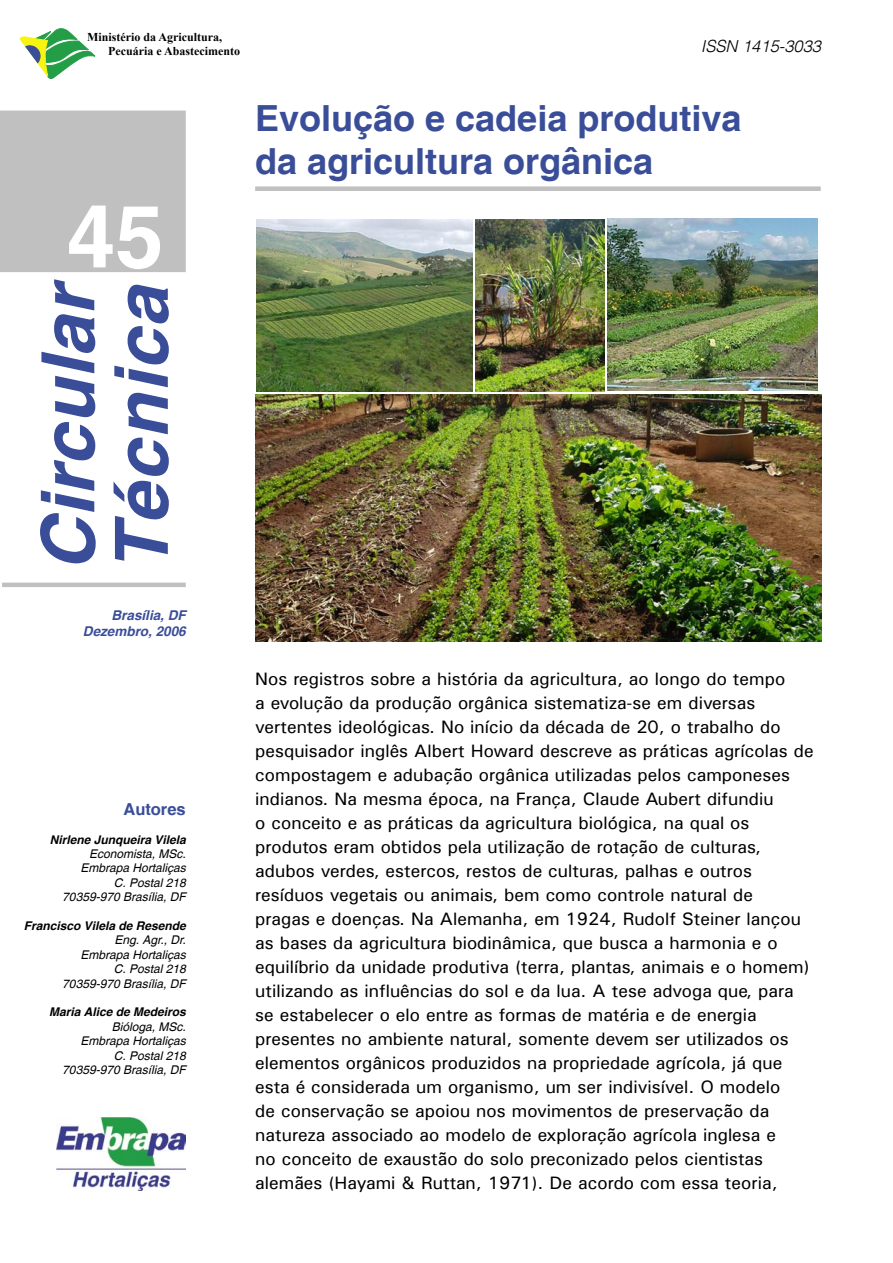
<style>
.page{position:relative;width:893px;height:1263px;background:#fff}
.page>*{position:absolute;margin:0;border:0;box-sizing:border-box;transform-origin:0 0}
.t1{font:700 87px "Switzerland";color:#fff}
.t2{font:italic 700 73.5px "Switzerland";color:#3a4d98}
._03-titulo{font:700 36px/43.2px "Helvetica";color:#3a4d98}
._01-texto{font:18px/24px "Univers";color:#000}
.t3{font:italic 300 16.5px "Switzerland";color:#000}
.t4{font:700 16.5px "Switzerland";color:#3a4d98}
.t5{font:italic 700 13.5px "Switzerland";color:#3a4d98}
._04-autor{font:italic 12px "Switzerland";color:#000}
._04-autor-2{font:italic 700 12px "Switzerland";color:#000}
.t6{font:700 12px "Times New Roman";color:#000}
</style>
<div class="page">
<img style="left:255px;top:395px;width:566px;height:246px">
<div style="left:255px;top:186px;width:566px;height:5px;background:#c0c0c0"></div>
<hr style="left:2px;top:583px;width:184px;height:4px;background:#c0c0c0">
<div style="left:1px;top:111px;width:184px;height:160px;background:#c0c0c0"></div>
<div style="left:0;top:111px;width:186px;height:161px;border:2px solid #c0c0c0"></div>
<svg style="left:20px;top:28px;width:75px;height:51px"></svg>
<img style="left:56px;top:1118px;width:130px;height:73px">
<img style="left:256px;top:219px;width:216px;height:172px">
<img style="left:608px;top:218px;width:209px;height:173px">
<img style="left:476px;top:219px;width:128px;height:172px">
<p class="t6" style="left:87px;top:29px;width:136px">Ministério da Agricultura,</p>
<p class="t6" style="left:108px;top:43px;width:133px">Pecuária e Abastecimento</p>
<p class="t3" style="left:701px;top:36px;width:122px">ISSN 1415-3033</p>
<p class="t1" style="left:67px;top:184px;width:98px">45</p>
<p class="t2" style="left:25px;top:571px;width:293px;rotate:-90deg">Circular</p>
<p class="t2" style="left:99px;top:571px;width:288px;rotate:-90deg">Técnica</p>
<p class="t5" style="left:111px;top:607px;width:76px">Brasília, DF</p>
<p class="t5" style="left:83px;top:624px;width:104px">Dezembro, 2006</p>
<p class="t4" style="left:123px;top:799px;width:64px">Autores</p>
<p class="_04-autor-2" style="left:50px;top:832px;width:137px">Nirlene Junqueira Vilela</p>
<p class="_04-autor" style="left:89px;top:846px;width:98px">Economista, MSc.</p>
<p class="_04-autor" style="left:80px;top:861px;width:107px">Embrapa Hortaliças</p>
<p class="_04-autor" style="left:114px;top:875px;width:74px">C. Postal 218</p>
<p class="_04-autor" style="left:62px;top:890px;width:125px">70359-970 Brasília, DF</p>
<p class="_04-autor-2" style="left:24px;top:919px;width:163px">Francisco Vilela de Resende</p>
<p class="_04-autor" style="left:114px;top:933px;width:73px">Eng. Agr., Dr.</p>
<p class="_04-autor" style="left:80px;top:947px;width:107px">Embrapa Hortaliças</p>
<p class="_04-autor" style="left:114px;top:962px;width:74px">C. Postal 218</p>
<p class="_04-autor" style="left:62px;top:976px;width:125px">70359-970 Brasília, DF</p>
<p class="_04-autor-2" style="left:49px;top:1005px;width:138px">Maria Alice de Medeiros</p>
<p class="_04-autor" style="left:112px;top:1019px;width:76px">Bióloga, MSc.</p>
<p class="_04-autor" style="left:80px;top:1034px;width:107px">Embrapa Hortaliças</p>
<p class="_04-autor" style="left:114px;top:1048px;width:74px">C. Postal 218</p>
<p class="_04-autor" style="left:62px;top:1062px;width:125px">70359-970 Brasília, DF</p>
<p class="_03-titulo" style="left:255px;top:98px;width:488px">Evolução e cadeia produtiva da agricultura orgânica</p>
<p class="_01-texto" style="left:255px;top:666px;width:560px">Nos registros sobre a história da agricultura, ao longo do tempo<br>a evolução da produção orgânica sistematiza-se em diversas vertentes ideológicas. No início da década de 20, o trabalho do pesquisador inglês Albert Howard descreve as práticas agrícolas de compostagem e adubação orgânica utilizadas pelos camponeses indianos. Na mesma época, na França, Claude Aubert difundiu<br>o conceito e as práticas da agricultura biológica, na qual os produtos eram obtidos pela utilização de rotação de culturas, adubos verdes, estercos, restos de culturas, palhas e outros resíduos vegetais ou animais, bem como controle natural de<br>pragas e doenças. Na Alemanha, em 1924, Rudolf Steiner lançou as bases da agricultura biodinâmica, que busca a harmonia e o equilíbrio da unidade produtiva (terra, plantas, animais e o homem) utilizando as influências do sol e da lua. A tese advoga que, para se estabelecer o elo entre as formas de matéria e de energia presentes no ambiente natural, somente devem ser utilizados os elementos orgânicos produzidos na propriedade agrícola, já que esta é considerada um organismo, um ser indivisível. O modelo<br>de conservação se apoiou nos movimentos de preservação da natureza associado ao modelo de exploração agrícola inglesa e<br>no conceito de exaustão do solo preconizado pelos cientistas alemães (Hayami &amp; Ruttan, 1971). De acordo com essa teoria,</p>
</div>
